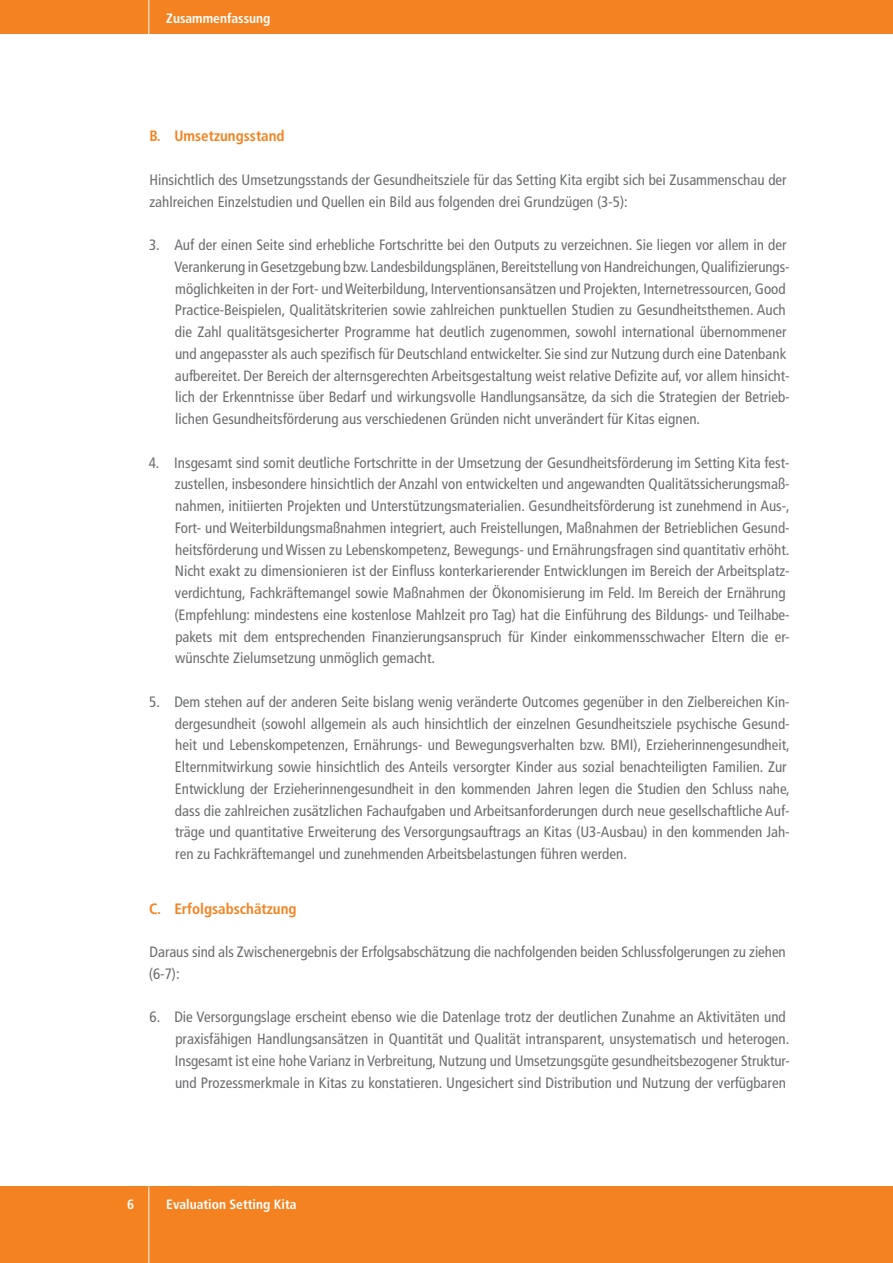
<style>
.page{position:relative;width:893px;height:1263px;background:#fff}
.page>*{position:absolute;margin:0;border:0;box-sizing:border-box;transform-origin:0 0}
.t1{font:condensed 15px/21.8px "Frutiger";color:#6c6d70}
.t2{font:700 condensed 15px "Frutiger";color:#f58220}
.t3{font:700 condensed 13.5px "Frutiger";color:#fff}
</style>
<div class="page">
<div style="left:0;top:0;width:893px;height:34px;background:#f58220"></div>
<div style="left:0;top:1186px;width:893px;height:77px;background:#f58220"></div>
<hr style="left:148px;top:1186px;width:1px;height:77px;background:#fff">
<hr style="left:148px;top:0;width:1px;height:34px;background:#fff">
<p class="t3" style="left:166px;top:10px;width:106px">Zusammenfassung</p>
<p class="t2" style="left:150px;top:127px;width:137px">B. U msetzungsstand</p>
<p class="t1" style="left:149px;top:169px;width:639px">Hinsichtlich des Umsetzungsstands der Gesundheitsziele für das Setting Kita ergibt sich bei Zusammenschau der zahlreichen Einzelstudien und Quellen ein Bild aus folgenden drei Grundzügen (3-5):</p>
<p class="t1" style="left:175px;top:234px;width:617px;text-indent:-25px">3. Auf der einen Seite sind erhebliche Fortschritte bei den Outputs zu verzeichnen. Sie liegen vor allem in der Verankerung in Gesetzgebung bzw. Landesbildungsplänen, Bereitstellung von Handreichungen, Qualifizierungs&shy;möglichkeiten in der Fort- und Weiterbildung, Interventionsansätzen und Projekten, Internetressourcen, Good Practice-Beispielen, Qualitätskriterien sowie zahlreichen punktuellen Studien zu Gesundheitsthemen. Auch die Zahl qualitätsgesicherter Programme hat deutlich zugenommen, sowohl international übernommener und angepasster als auch spezifisch für Deutschland entwickelter. Sie sind zur Nutzung durch eine Datenbank aufbereitet. Der Bereich der alternsgerechten Arbeitsgestaltung weist relative Defizite auf, vor allem hinsicht&shy;lich der Erkenntnisse über Bedarf und wirkungsvolle Handlungsansätze, da sich die Strategien der Betrieb&shy;lichen Gesundheitsförderung aus verschiedenen Gründen nicht unverändert für Kitas eignen.</p>
<p class="t1" style="left:174px;top:452px;width:617px;text-indent:-26px">4. Insgesamt sind somit deutliche Fortschritte in der Umsetzung der Gesundheitsförderung im Setting Kita fest&shy;zustellen, insbesondere hinsichtlich der Anzahl von entwickelten und angewandten Qualitätssicherungsmaß&shy;nahmen, initiierten Projekten und Unterstützungsmaterialien. Gesundheitsförderung ist zunehmend in Aus-, Fort- und Weiterbildungsmaßnahmen integriert, auch Freistellungen, Maßnahmen der Betrieblichen Gesund&shy;heitsförderung und Wissen zu Lebenskompetenz, Bewegungs- und Ernährungsfragen sind quantitativ erhöht.<br>Nicht exakt zu dimensionieren ist der Einfluss konterkarierender Entwicklungen im Bereich der Arbeitsplatz&shy;verdichtung, Fachkräftemangel sowie Maßnahmen der Ökonomisierung im Feld. Im Bereich der Ernährung (Empfehlung: mindestens eine kostenlose Mahlzeit pro Tag) hat die Einführung des Bildungs- und Teilhabe&shy;pakets mit dem entsprechenden Finanzierungsanspruch für Kinder einkommensschwacher Eltern die er&shy;wünschte Zielumsetzung unmöglich gemacht.</p>
<p class="t1" style="left:175px;top:691px;width:616px;text-indent:-26px">5. Dem stehen auf der anderen Seite bislang wenig veränderte Outcomes gegenüber in den Zielbereichen Kin&shy;dergesundheit (sowohl allgemein als auch hinsichtlich der einzelnen Gesundheitsziele psychische Gesund&shy;heit und Lebenskompetenzen, Ernährungs- und Bewegungsverhalten bzw. BMI), Erzieherinnengesundheit, Elternmitwirkung sowie hinsichtlich des Anteils versorgter Kinder aus sozial benachteiligten Familien. Zur Entwicklung der Erzieherinnengesundheit in den kommenden Jahren legen die Studien den Schluss nahe, dass die zahlreichen zusätzlichen Fachaufgaben und Arbeitsanforderungen durch neue gesellschaftliche Auf&shy;träge und quantitative Erweiterung des Versorgungsauftrags an Kitas (U3-Ausbau) in den kommenden Jah&shy;ren zu Fachkräftemangel und zunehmenden Arbeitsbelastungen führen werden.</p>
<p class="t2" style="left:149px;top:899px;width:149px">C. Erfolgsabschätzung</p>
<p class="t1" style="left:149px;top:941px;width:638px">Daraus sind als Zwischenergebnis der Erfolgsabschätzung die nachfolgenden beiden Schlussfolgerungen zu ziehen (6-7):</p>
<p class="t1" style="left:175px;top:1006px;width:616px;text-indent:-26px">6. Die Versorgungslage erscheint ebenso wie die Datenlage trotz der deutlichen Zunahme an Aktivitäten und praxisfähigen Handlungsansätzen in Quantität und Qualität intransparent, unsystematisch und heterogen.<br>Insgesamt ist eine hohe Varianz in Verbreitung, Nutzung und Umsetzungsgüte gesundheitsbezogener Struktur&shy;und Prozessmerkmale in Kitas zu konstatieren. Ungesichert sind Distribution und Nutzung der verfügbaren</p>
<p class="t3" style="left:127px;top:1196px;width:9px">6</p>
<p class="t3" style="left:166px;top:1196px;width:132px">Evaluation Setting Kita</p>
</div>
